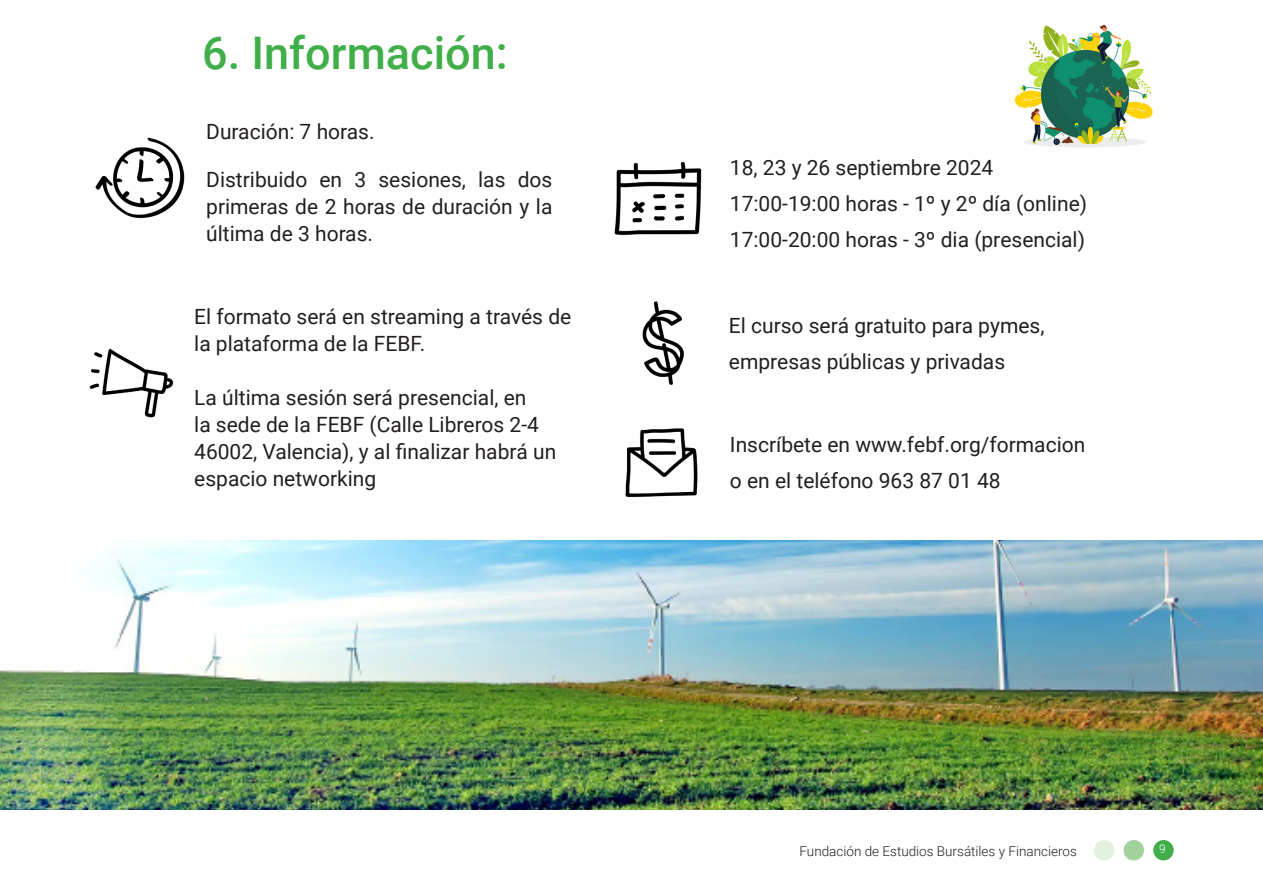
<style>
.page{position:relative;width:1263px;height:893px;background:#fff}
.page>*{position:absolute;margin:0;border:0;box-sizing:border-box;transform-origin:0 0}
.t1{font:500 45px "Roboto";color:#40ae49}
.t2{font:21px/27px "Roboto";color:#231f20}
.t3{font:300 13.5px "Roboto";color:#231f20}
.t4{font:300 12px "Roboto";color:#fff}
</style>
<div class="page">
<div style="left:1094px;top:840px;width:20px;height:20px;background:#e3f0e0;border-radius:50%"></div>
<div style="left:1123px;top:840px;width:21px;height:20px;background:#a2d19c;border-radius:50%"></div>
<div style="left:1153px;top:840px;width:21px;height:20px;background:#40ae49;border-radius:50%"></div>
<img style="left:614px;top:161px;width:88px;height:75px">
<img style="left:95px;top:137px;width:90px;height:82px">
<img style="left:0;top:540px;width:1262px;height:269px">
<img style="left:642px;top:301px;width:42px;height:84px">
<img style="left:89px;top:348px;width:85px;height:70px">
<img style="left:1014px;top:24px;width:139px;height:123px">
<img style="left:625px;top:428px;width:73px;height:70px">
<p class="t1" style="left:202px;top:21px;width:307px">6. Información:</p>
<p class="t2" style="left:206px;top:117px;width:170px">Duración: 7 horas.</p>
<p class="t2" style="left:206px;top:165px;width:348px;text-align:justify">Distribuido en 3 sesiones, las dos primeras de 2 horas de duración y la última de 3 horas.</p>
<p class="t2" style="left:194px;top:302px;width:379px">El formato será en streaming a través de la plataforma de la FEBF.</p>
<p class="t2" style="left:194px;top:383px;width:364px">La última sesión será presencial, en<br>la sede de la FEBF (Calle Libreros 2-4<br>46002, Valencia), y al finalizar habrá un espacio networking</p>
<p class="t2" style="left:730px;top:153px;width:265px">18, 23 y 26 septiembre 2024</p>
<p class="t2" style="left:730px;top:189px;width:359px">17:00-19:00 horas - 1º y 2º día (online)</p>
<p class="t2" style="left:730px;top:225px;width:357px">17:00-20:00 horas - 3º dia (presencial)</p>
<p class="t2" style="left:729px;top:306px;width:317px;line-height:36px">El curso será gratuito para pymes, empresas públicas y privadas</p>
<p class="t2" style="left:730px;top:426px;width:357px;line-height:36px">Inscríbete en www.febf.org/formacion o en el teléfono 963 87 01 48</p>
<p class="t3" style="left:799px;top:842px;width:279px">Fundación de Estudios Bursátiles y Financieros</p>
<p class="t4" style="left:1159px;top:840px;width:8px">9</p>
</div>
